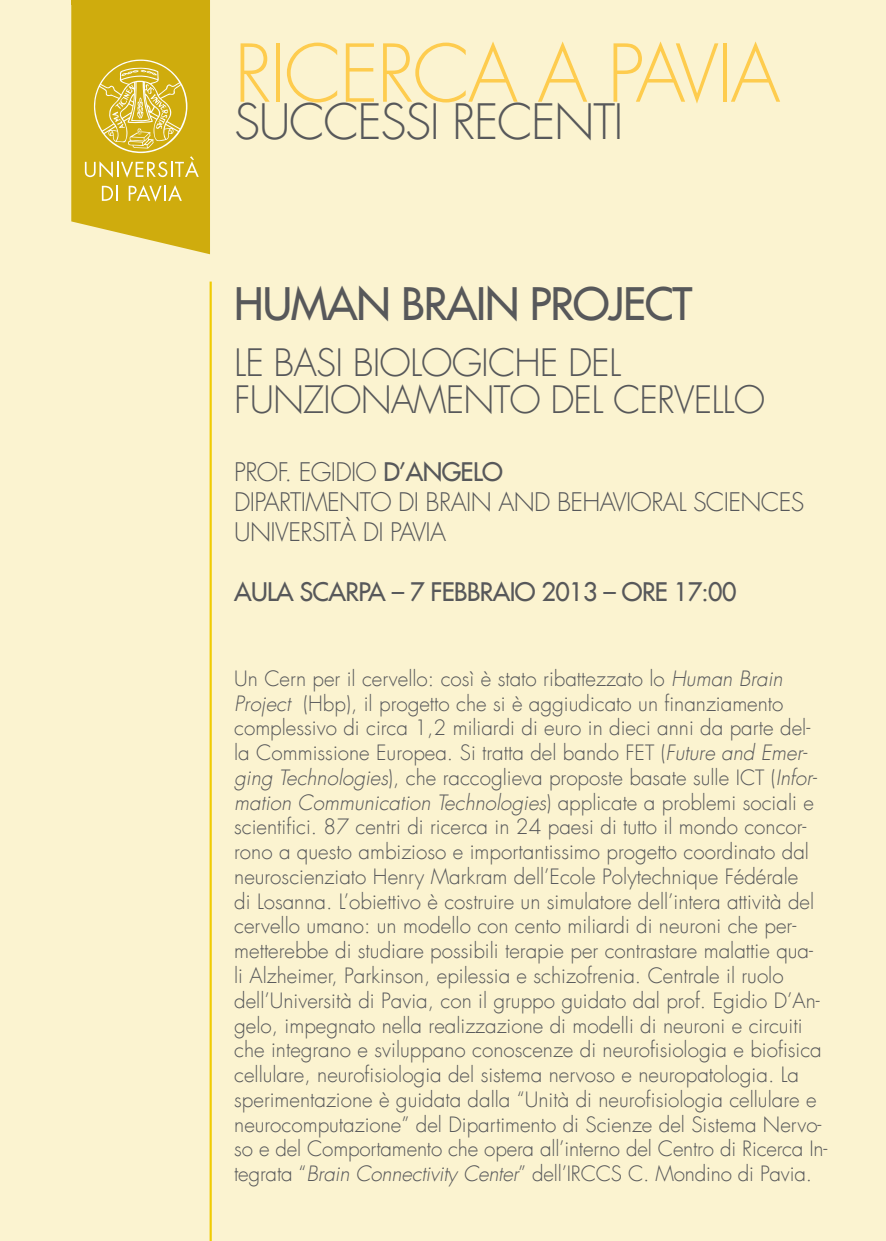
<style>
.page{position:relative;width:886px;height:1241px;background:#fff}
.page>*{position:absolute;margin:0;border:0;box-sizing:border-box;transform-origin:0 0}
.t1{font:300 77.38px "Futura LT";letter-spacing:-.03em;color:#fecc4e}
.t2{font:300 47.62px "Futura LT";letter-spacing:-.03em;color:#57585a}
.t3{font:43.75px "Futura LT";letter-spacing:-.025em;color:#57585a}
.t4{font:300 36.88px "Futura LT";letter-spacing:-.025em;color:#57585a}
.t5{font:300 25px "Futura LT";letter-spacing:-.025em;color:#57585a}
.t6{font:25px "Futura LT";letter-spacing:-.025em;color:#57585a}
.t7{font:300 20.62px/24.8px "Futura LT";color:#57585a}
.s1{font-weight:400}
.s2{font-style:italic}
</style>
<div class="page">
<div style="left:0;top:0;width:886px;height:1240px;background:#fbf3d0"></div>
<svg style="left:71px;top:4px;width:139px;height:250px;background:#d5b62b"></svg>
<hr style="left:210px;top:281px;width:2px;height:959px;background:#f0cb02">
<hr style="left:71px;top:0;width:139px;height:4px;background:#cfac0d">
<p class="t1" style="left:234px;top:27px;width:548px">RICERCA A PAVIA</p>
<p class="t2" style="left:234px;top:93px;width:391px">SUCCESSI RECENTI</p>
<p class="t3" style="left:234px;top:275px;width:460px">HUMAN BRAIN PROJECT</p>
<p class="t4" style="left:234px;top:340px;width:388px">LE BASI BIOLOGICHE DEL</p>
<p class="t4" style="left:234px;top:377px;width:532px">FUNZIONAMENTO DEL CERVELLO</p>
<p class="t5" style="left:234px;top:456px;width:270px">PROF. EGIDIO <span class="s1">D’ANGELO</span></p>
<p class="t5" style="left:234px;top:486px;width:572px">DIPARTIMENTO DI BRAIN AND BEHAVIORAL SCIENCES</p>
<p class="t5" style="left:234px;top:516px;width:213px">UNIVERSITÀ DI PAVIA</p>
<p class="t6" style="left:234px;top:575px;width:504px">AULA SCARPA – 7 FEBBRAIO 2013 – ORE 17:00</p>
<p class="t7" style="left:234px;top:666px;width:595px">Un Cern per il cervello: così è stato ribattezzato lo <span class="s2">Human Brain Project</span> (Hbp), il progetto che si è aggiudicato un finanziamento complessivo di circa 1,2 miliardi di euro in dieci anni da parte del&shy;la Commissione Europea. Si tratta del bando FET (<span class="s2">Future and Emer&shy;ging Technologies</span>), che raccoglieva proposte basate sulle ICT (<span class="s2">Infor&shy;mation Communication Technologies</span>) applicate a problemi sociali e scientifici. 87 centri di ricerca in 24 paesi di tutto il mondo concor&shy;rono a questo ambizioso e importantissimo progetto coordinato dal neuroscienziato Henry Markram dell’Ecole Polytechnique Fédérale<br>di Losanna. L’obiettivo è costruire un simulatore dell’intera attività del cervello umano: un modello con cento miliardi di neuroni che per&shy;metterebbe di studiare possibili terapie per contrastare malattie qua-<br>li Alzheimer, Parkinson, epilessia e schizofrenia. Centrale il ruolo dell’Università di Pavia, con il gruppo guidato dal prof. Egidio D’An&shy;gelo, impegnato nella realizzazione di modelli di neuroni e circuiti che integrano e sviluppano conoscenze di neurofisiologia e biofisica cellulare, neurofisiologia del sistema nervoso e neuropatologia. La sperimentazione è guidata dalla “Unità di neurofisiologia cellulare e neurocomputazione” del Dipartimento di Scienze del Sistema Nervo&shy;so e del Comportamento che opera all’interno del Centro di Ricerca In&shy;tegrata “<span class="s2">Brain Connectivity Center</span>” dell’IRCCS C. Mondino di Pavia.</p>
</div>
